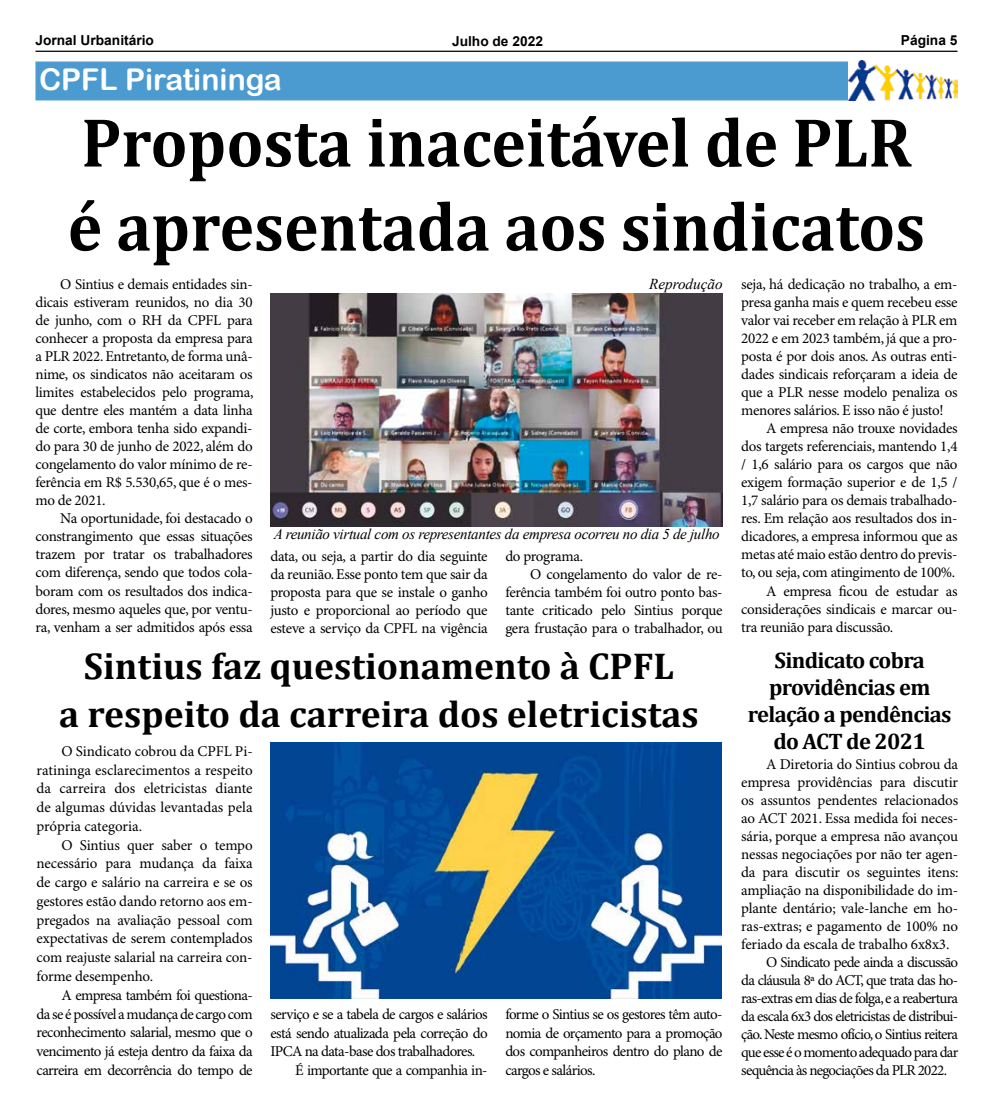
<style>
.page{position:relative;width:993px;height:1117px;background:#fff}
.page>*{position:absolute;margin:0;border:0;box-sizing:border-box;transform-origin:0 0}
.t1{font:700 70px/84px "Cambria";color:#000;scale:.93 1}
.t2{font:700 37.5px/47.5px "Cambria";color:#000;text-align:center}
.t3{font:30px "Arial Rounded MT Bold";color:#fff}
.t4{font:700 22.5px/27px "Cambria";letter-spacing:-.03em;color:#000;text-align:center}
.t5{font:italic 15.12px "Times New Roman";color:#000}
.t6{font:15px/18px "Minion Pro";letter-spacing:-.02em;color:#000;text-align:justify}
.t7{font:15px "Minion Pro";letter-spacing:-.05em;color:#000}
.t8{font:15px "Minion Pro";letter-spacing:-.04em;color:#000}
.t9{font:italic 15px "Times New Roman";letter-spacing:-.02em;color:#000}
.t10{font:700 13.75px "Arial";color:#000}
</style>
<div class="page">
<hr style="left:35px;top:51px;width:922px;height:1px;background:#000">
<div style="left:35px;top:61px;width:922px;height:39px;background:#4c9bd0;border:1px solid #4c9bd0"></div>
<img style="left:848px;top:61px;width:109px;height:39px">
<img style="left:270px;top:293px;width:452px;height:233px">
<img style="left:270px;top:742px;width:451px;height:255px">
<p class="t10" style="left:35px;top:31px;width:120px">Jornal Urbanitário</p>
<p class="t10" style="left:452px;top:31px;width:92px">Julho de 2022</p>
<p class="t10" style="left:900px;top:31px;width:58px">Página 5</p>
<h3 class="t3" style="left:39px;top:62px;width:244px">CPFL Piratininga</h3>
<h1 class="t1" style="left:68px;top:98px;width:923px">Proposta inaceitável de PLR é apresentada aos sindicatos</h1>
<p class="t6" style="left:35px;top:276px;width:219px;text-indent:25px">O Sintius e demais entidades sin&shy;dicais estiveram reunidos, no dia 30 de junho, com o RH da CPFL para conhecer a proposta da empresa para a PLR 2022. Entretanto, de forma unâ&shy;nime, os sindicatos não aceitaram os limites estabelecidos pelo programa, que dentre eles mantém a data linha de corte, embora tenha sido expandi&shy;do para 30 de junho de 2022, além do congelamento do valor mínimo de re&shy;ferência em R$ 5.530,65, que é o mes&shy;mo de 2021.</p>
<p class="t6" style="left:35px;top:510px;width:219px;text-indent:25px">Na oportunidade, foi destacado o constrangimento que essas situações trazem por tratar os trabalhadores com diferença, sendo que todos cola&shy;boram com os resultados dos indica&shy;dores, mesmo aqueles que, por ventu&shy;ra, venham a ser admitidos após essa</p>
<h3 class="t4" style="left:747px;top:645px;width:205px">Sindicato cobra providências em relação a pendências do ACT de 2021</h3>
<p class="t6" style="left:37px;top:742px;width:217px;line-height:18.8px;text-indent:25px">O Sindicato cobrou da CPFL Pi&shy;ratininga esclarecimentos a respeito da carreira dos eletricistas diante de algumas dúvidas levantadas pela própria categoria.</p>
<p class="t6" style="left:37px;top:835px;width:217px;line-height:18.8px;text-indent:25px">O Sintius quer saber o tempo necessário para mudança da faixa de cargo e salário na carreira e se os gestores estão dando retorno aos em&shy;pregados na avaliação pessoal com expectativas de serem contemplados com reajuste salarial na carreira con&shy;forme desempenho.</p>
<p class="t6" style="left:37px;top:985px;width:217px;line-height:18.8px;text-indent:25px">A empresa também foi questiona&shy;da se é possível a mudança de cargo com reconhecimento salarial, mesmo que o vencimento já esteja dentro da faixa da carreira em decorrência do tempo de</p>
<p class="t5" style="left:649px;top:273px;width:75px">Reprodução</p>
<p class="t6" style="left:741px;top:276px;width:218px">seja, há dedicação no trabalho, a em-</p>
<p class="t6" style="left:741px;top:294px;width:218px">presa ganha mais e quem recebeu esse</p>
<p class="t6" style="left:741px;top:312px;width:218px">valor vai receber em relação à PLR em</p>
<p class="t6" style="left:741px;top:330px;width:218px">2022 e em 2023 também, já que a pro-</p>
<p class="t6" style="left:741px;top:348px;width:218px">posta é por dois anos. As outras enti-</p>
<p class="t6" style="left:741px;top:366px;width:218px">dades sindicais reforçaram a ideia de</p>
<p class="t6" style="left:741px;top:384px;width:218px">que a PLR nesse modelo penaliza os</p>
<p class="t6" style="left:741px;top:402px;width:204px">menores salários. E isso não é justo!</p>
<p class="t6" style="left:765px;top:420px;width:193px">A empresa não trouxe novidades</p>
<p class="t6" style="left:741px;top:438px;width:218px">dos targets referenciais, mantendo 1,4</p>
<p class="t6" style="left:741px;top:456px;width:218px">/ 1,6 salário para os cargos que não</p>
<p class="t6" style="left:741px;top:474px;width:218px">exigem formação superior e de 1,5 /</p>
<p class="t6" style="left:741px;top:492px;width:218px">1,7 salário para os demais trabalhado-</p>
<p class="t6" style="left:741px;top:510px;width:218px">res. Em relação aos resultados dos in-</p>
<p class="t6" style="left:741px;top:528px;width:218px">dicadores, a empresa informou que as</p>
<p class="t6" style="left:741px;top:546px;width:218px">metas até maio estão dentro do previs-</p>
<p class="t6" style="left:741px;top:564px;width:216px">to, ou seja, com atingimento de 100%.</p>
<p class="t6" style="left:765px;top:582px;width:193px">A empresa ficou de estudar as</p>
<p class="t6" style="left:741px;top:600px;width:218px">considerações sindicais e marcar ou-</p>
<p class="t6" style="left:741px;top:618px;width:153px">tra reunião para discussão.</p>
<p class="t9" style="left:273px;top:523px;width:447px">A reunião virtual com os representantes da empresa ocorreu no dia 5 de julho</p>
<p class="t6" style="left:270px;top:547px;width:219px">data, ou seja, a partir do dia seguinte da reunião. Esse ponto tem que sair da proposta para que se instale o ganho justo e proporcional ao período que esteve a serviço da CPFL na vigência</p>
<p class="t6" style="left:505px;top:547px;width:79px">do programa.</p>
<p class="t6" style="left:530px;top:565px;width:194px">O congelamento do valor de re-</p>
<p class="t6" style="left:505px;top:583px;width:219px">ferência também foi outro ponto bas-</p>
<p class="t6" style="left:505px;top:601px;width:219px">tante criticado pelo Sintius porque</p>
<p class="t6" style="left:505px;top:619px;width:219px">gera frustação para o trabalhador, ou</p>
<h2 class="t2" style="left:59px;top:641px;width:641px">Sintius faz questionamento à CPFL<br>a respeito da carreira dos eletricistas</h2>
<p class="t6" style="left:765px;top:755px;width:194px">A Diretoria do Sintius cobrou da</p>
<p class="t6" style="left:741px;top:773px;width:218px">empresa providências para discutir</p>
<p class="t6" style="left:741px;top:791px;width:218px">os assuntos pendentes relacionados</p>
<p class="t6" style="left:741px;top:809px;width:218px">ao ACT 2021. Essa medida foi neces-</p>
<p class="t6" style="left:741px;top:827px;width:218px">sária, porque a empresa não avançou</p>
<p class="t6" style="left:741px;top:845px;width:218px">nessas negociações por não ter agen-</p>
<p class="t6" style="left:741px;top:863px;width:219px">da para discutir os seguintes itens:</p>
<p class="t6" style="left:741px;top:881px;width:218px">ampliação na disponibilidade do im-</p>
<p class="t6" style="left:741px;top:899px;width:218px">plante dentário; vale-lanche em ho-</p>
<p class="t6" style="left:741px;top:917px;width:218px">ras-extras; e pagamento de 100% no</p>
<p class="t6" style="left:741px;top:935px;width:210px">feriado da escala de trabalho 6x8x3.</p>
<p class="t7" style="left:765px;top:952px;width:194px">O Sindicato pede ainda a discussão</p>
<p class="t7" style="left:741px;top:970px;width:218px">da cláusula 8ª do ACT, que trata das ho-</p>
<p class="t7" style="left:741px;top:988px;width:218px">ras-extras em dias de folga, e a reabertura</p>
<p class="t7" style="left:741px;top:1006px;width:218px">da escala 6x3 dos eletricistas de distribui-</p>
<p class="t7" style="left:741px;top:1024px;width:218px">ção. Neste mesmo ofício, o Sintius reitera</p>
<p class="t7" style="left:741px;top:1042px;width:218px">que esse é o momento adequado para dar</p>
<p class="t7" style="left:741px;top:1060px;width:207px">sequência às negociações da PLR 2022.</p>
<p class="t8" style="left:270px;top:1004px;width:219px">serviço e se a tabela de cargos e salários</p>
<p class="t8" style="left:270px;top:1023px;width:219px">está sendo atualizada pela correção do</p>
<p class="t8" style="left:270px;top:1042px;width:206px">IPCA na data-base dos trabalhadores.</p>
<p class="t8" style="left:295px;top:1061px;width:194px">É importante que a companhia in-</p>
<p class="t6" style="left:505px;top:1005px;width:219px;line-height:18.8px">forme o Sintius se os gestores têm auto&shy;nomia de orçamento para a promoção dos companheiros dentro do plano de cargos e salários.</p>
</div>
